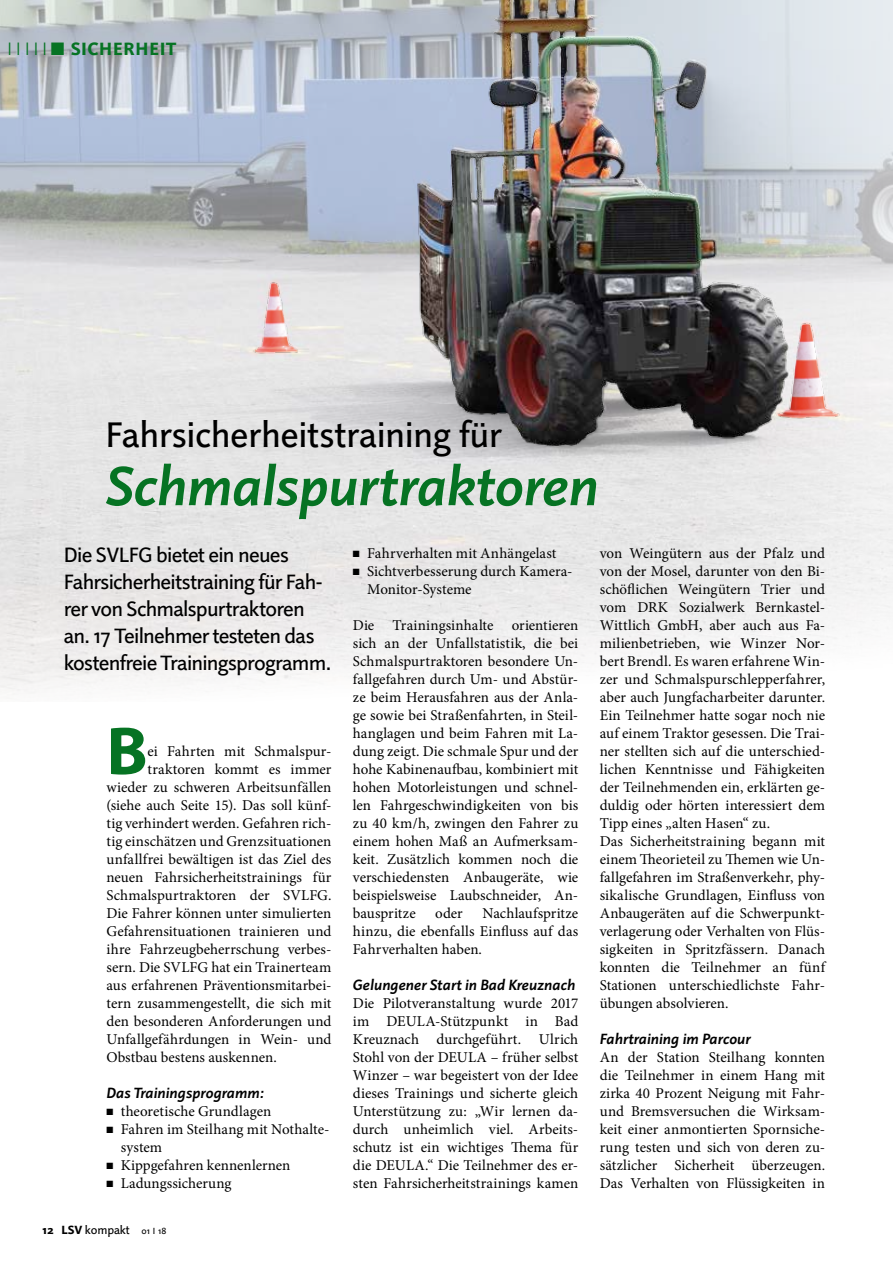
<style>
.page{position:relative;width:893px;height:1263px;background:#fff}
.page>*{position:absolute;margin:0;border:0;box-sizing:border-box;transform-origin:0 0}
.t1{font:700 68.4px "Myriad Pro";color:#067323}
.t2{font:italic 700 55.5px "Projekt LT";letter-spacing:-.01em;color:#067323}
.t3{font:36px "Projekt LT";letter-spacing:-.01em;color:#000}
.t4{font:21px/27px "Projekt LT";letter-spacing:-.035em;color:#000}
.t5{font:800 18px "Projekt LT";letter-spacing:.04em;color:#067323}
.t6{font:15px/18px "Minion Pro";color:#000;text-align:justify}
.t7{font:italic 700 15px "Projekt LT";letter-spacing:-.005em;color:#000}
.t8{font:12px "Projekt LT";letter-spacing:-.01em;color:#000}
.s1{font-weight:800}
.s2{font-size:9px}
</style>
<div class="page">
<img style="left:0;top:0;width:893px;height:695px">
<div style="left:710px;top:305px;width:183px;height:249px;background:#efefef"></div>
<img style="left:233px;top:251px;width:128px;height:192px">
<img style="left:361px;top:0;width:483px;height:524px">
<p class="t5" style="left:9px;top:38px;width:169px">❘ ❘ ❘ ❘ ❘ ■ SICHERHEIT</p>
<h3 class="t3" style="left:106px;top:414px;width:398px">Fahrsicherheitstraining für</h3>
<h2 class="t2" style="left:106px;top:454px;width:495px">Schmalspurtraktoren</h2>
<h3 class="t4" style="left:64px;top:542px;width:269px">Die SVLFG bietet ein neues<br>Fahrsicherheitstraining für Fah&shy;rer von Schmalspurtraktoren an. 17 Teilnehmer testeten das kostenfreie Trainingsprogramm.</h3>
<p class="t6" style="left:600px;top:544px;width:227px;text-align:left">von Weingütern aus der Pfalz und von der Mosel, darunter von den Bi&shy;schöflichen Weingütern Trier und vom DRK Sozialwerk Bernkastel-Wittlich GmbH, aber auch aus Fa&shy;milienbetrieben, wie Winzer Nor&shy;bert Brendl. Es waren erfahrene Win&shy;zer und Schmalspurschlepperfahrer, aber auch Jungfacharbeiter darunter.<br>Ein Teilnehmer hatte sogar noch nie auf einem Traktor gesessen. Die Trai&shy;ner stellten sich auf die unterschied&shy;lichen Kenntnisse und Fähigkeiten der Teilnehmenden ein, erklärten ge&shy;duldig oder hörten interessiert dem Tipp eines „alten Hasen“ zu.<br>Das Sicherheitstraining begann mit einem Theorieteil zu Themen wie Un&shy;fallgefahren im Straßenverkehr, phy&shy;sikalische Grundlagen, Einfluss von Anbaugeräten auf die Schwerpunkt&shy;verlagerung oder Verhalten von Flüs&shy;sigkeiten in Spritzfässern. Danach konnten die Teilnehmer an fünf Stationen unterschiedlichste Fahr&shy;übungen absolvieren.</p>
<p class="t7" style="left:600px;top:1030px;width:153px">Fahrtraining im Parcour</p>
<p class="t6" style="left:600px;top:1048px;width:227px">An der Station Steilhang konnten die Teilnehmer in einem Hang mit zirka 40 Prozent Neigung mit Fahr&shy;und Bremsversuchen die Wirksam&shy;keit einer anmontierten Spornsiche&shy;rung testen und sich von deren zu&shy;sätzlicher Sicherheit überzeugen.<br>Das Verhalten von Flüssigkeiten in</p>
<p class="t6" style="left:353px;top:544px;width:205px">■ Fahrverhalten mit Anhängelast</p>
<p class="t6" style="left:367px;top:562px;width:207px;text-indent:-14px">■ Sichtverbesserung durch Kamera-<br>Monitor-Systeme</p>
<p class="t6" style="left:353px;top:616px;width:227px">Die Trainingsinhalte orientieren sich an der Unfallstatistik, die bei Schmalspurtraktoren besondere Un&shy;fallgefahren durch Um- und Abstür&shy;ze beim Herausfahren aus der Anla&shy;ge sowie bei Straßenfahrten, in Steil&shy;hanglagen und beim Fahren mit La&shy;dung zeigt. Die schmale Spur und der hohe Kabinenaufbau, kombiniert mit hohen Motorleistungen und schnel&shy;len Fahrgeschwindigkeiten von bis zu 40 km/h, zwingen den Fahrer zu einem hohen Maß an Aufmerksam&shy;keit. Zusätzlich kommen noch die verschiedensten Anbaugeräte, wie beispielsweise Laubschneider, An&shy;bauspritze</p>
<h1 class="t1" style="left:106px;top:706px;width:43px">B</h1>
<p class="t6" style="left:148px;top:742px;width:185px">ei Fahrten mit Schmalspur-</p>
<p class="t6" style="left:148px;top:760px;width:185px">traktoren kommt es immer</p>
<p class="t6" style="left:106px;top:778px;width:227px">wieder zu schweren Arbeitsunfällen</p>
<p class="t6" style="left:106px;top:796px;width:226px">(siehe auch Seite 15). Das soll künf-</p>
<p class="t6" style="left:106px;top:814px;width:226px">tig verhindert werden. Gefahren rich-</p>
<p class="t6" style="left:106px;top:832px;width:226px">tig einschätzen und Grenzsituationen</p>
<p class="t6" style="left:106px;top:850px;width:226px">unfallfrei bewältigen ist das Ziel des</p>
<p class="t6" style="left:106px;top:868px;width:227px">neuen Fahrsicherheitstrainings für</p>
<p class="t6" style="left:106px;top:886px;width:227px">Schmalspurtraktoren der SVLFG.</p>
<p class="t6" style="left:106px;top:904px;width:226px">Die Fahrer können unter simulierten</p>
<p class="t6" style="left:106px;top:922px;width:227px">Gefahrensituationen trainieren und</p>
<p class="t6" style="left:106px;top:940px;width:226px">ihre Fahrzeugbeherrschung verbes-</p>
<p class="t6" style="left:106px;top:958px;width:227px">sern. Die SVLFG hat ein Trainerteam</p>
<p class="t6" style="left:106px;top:976px;width:226px">aus erfahrenen Präventionsmitarbei-</p>
<p class="t6" style="left:106px;top:994px;width:227px">tern zusammengestellt, die sich mit</p>
<p class="t6" style="left:106px;top:1012px;width:227px">den besonderen Anforderungen und</p>
<p class="t6" style="left:106px;top:1030px;width:226px">Unfallgefährdungen in Wein- und</p>
<p class="t6" style="left:106px;top:1048px;width:172px">Obstbau bestens auskennen.</p>
<p class="t7" style="left:106px;top:1084px;width:159px">Das Trainingsprogramm:</p>
<p class="t6" style="left:106px;top:1102px;width:166px">■ theoretische Grundlagen</p>
<p class="t6" style="left:121px;top:1120px;width:210px;text-indent:-14px">■ Fahren im Steilhang mit Nothalte&shy;system</p>
<p class="t6" style="left:106px;top:1156px;width:185px">■ Kippgefahren kennenlernen</p>
<p class="t6" style="left:106px;top:1174px;width:127px">■ Ladungssicherung</p>
<p class="t6" style="left:353px;top:904px;width:227px;text-indent:129px">Nachlaufspritze hinzu, die ebenfalls Einfluss auf das Fahrverhalten haben.</p>
<p class="t7" style="left:353px;top:976px;width:224px">Gelungener Start in Bad Kreuznach</p>
<p class="t6" style="left:353px;top:994px;width:227px">Die Pilotveranstaltung wurde 2017 im DEULA-Stützpunkt in Bad Kreuznach durchgeführt. Ulrich Stohl von der DEULA – früher selbst Winzer – war begeistert von der Idee dieses Trainings und sicherte gleich Unterstützung zu: „Wir lernen da&shy;durch unheimlich viel. Arbeits&shy;schutz ist ein wichtiges Thema für die DEULA.“ Die Teilnehmer des er&shy;sten Fahrsicherheitstrainings kamen</p>
<p class="t6" style="left:435px;top:904px;width:29px">oder</p>
<p class="t8" style="left:43px;top:1223px;width:125px"><span class="s1">12 LSV</span> kompakt <span class="s2">01 I 18</span></p>
</div>
